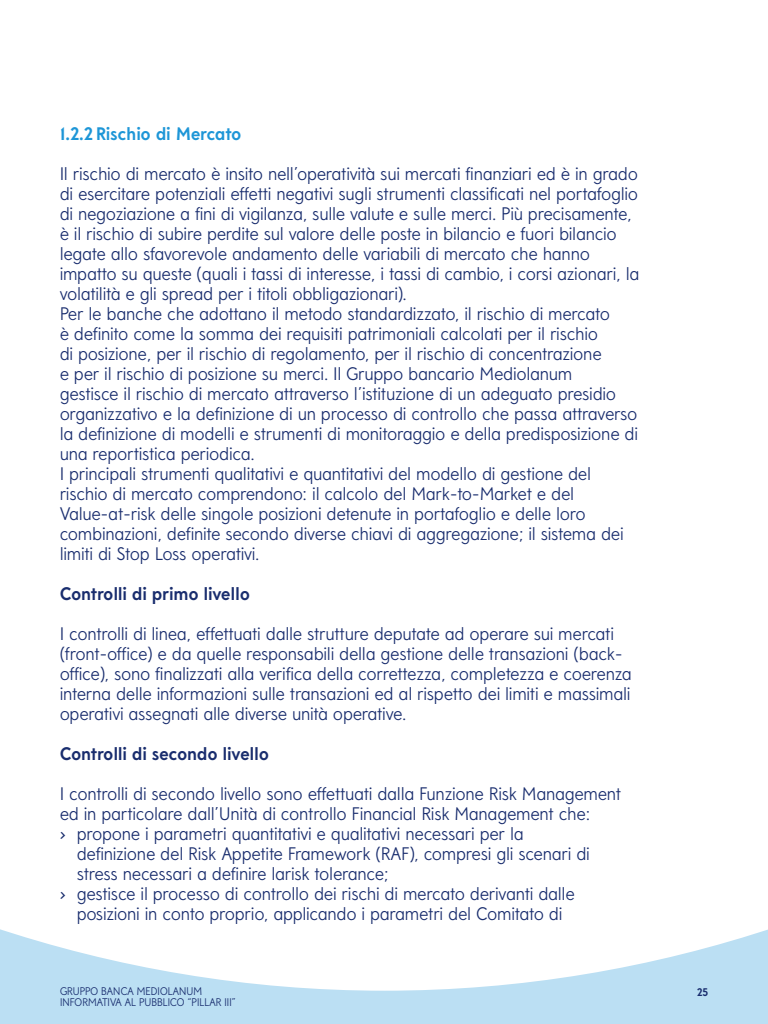
<style>
.page{position:relative;width:768px;height:1024px;background:#fff}
.page>*{position:absolute;margin:0;border:0;box-sizing:border-box;transform-origin:0 0}
.t1{font:300 18px/20px "Mediolanum Sans";letter-spacing:.02em;color:#192d6e}
.t2{font:700 18px "Mediolanum Sans";letter-spacing:.02em;color:#192d6e}
.t3{font:700 18px "Mediolanum Sans";letter-spacing:.02em;color:#1e96d7}
.t4{font:300 11px/11px "Mediolanum Sans";letter-spacing:.01em;color:#192d6e}
.t5{font:700 11px "Mediolanum Sans";color:#192d6e}
.s1{font-family:"Inter Face Da Ma";font-weight:400}
</style>
<div class="page">
<svg style="left:0;top:929px;width:768px;height:95px;fill:#bbdff3"></svg>
<p class="t3" style="left:60px;top:123px;width:183px">1.2.2 Rischio di Mercato</p>
<p class="t1" style="left:60px;top:164px;width:581px">Il rischio di mercato è insito nell’operatività sui mercati finanziari ed è in grado di esercitare potenziali effetti negativi sugli strumenti classificati nel portafoglio di negoziazione a fini di vigilanza, sulle valute e sulle merci. Più precisamente, è il rischio di subire perdite sul valore delle poste in bilancio e fuori bilancio legate allo sfavorevole andamento delle variabili di mercato che hanno impatto su queste (quali i tassi di interesse, i tassi di cambio, i corsi azionari, la volatilità e gli spread per i titoli obbligazionari).<br>Per le banche che adottano il metodo standardizzato, il rischio di mercato<br>è definito come la somma dei requisiti patrimoniali calcolati per il rischio<br>di posizione, per il rischio di regolamento, per il rischio di concentrazione<br>e per il rischio di posizione su merci. Il Gruppo bancario Mediolanum<br>gestisce il rischio di mercato attraverso l’istituzione di un adeguato presidio organizzativo e la definizione di un processo di controllo che passa attraverso la definizione di modelli e strumenti di monitoraggio e della predisposizione di una reportistica periodica.<br>I principali strumenti qualitativi e quantitativi del modello di gestione del rischio di mercato comprendono: il calcolo del Mark-to-Market e del Value-at-risk delle singole posizioni detenute in portafoglio e delle loro combinazioni, definite secondo diverse chiavi di aggregazione; il sistema dei limiti di Stop Loss operativi.</p>
<p class="t2" style="left:60px;top:583px;width:191px">Controlli di primo livello</p>
<p class="t1" style="left:60px;top:624px;width:573px">I controlli di linea, effettuati dalle strutture deputate ad operare sui mercati (front-office) e da quelle responsabili della gestione delle transazioni (back&shy;office), sono finalizzati alla verifica della correttezza, completezza e coerenza interna delle informazioni sulle transazioni ed al rispetto dei limiti e massimali operativi assegnati alle diverse unità operative.</p>
<p class="t2" style="left:60px;top:743px;width:210px">Controlli di secondo livello</p>
<p class="t1" style="left:60px;top:784px;width:562px">I controlli di secondo livello sono effettuati dalla Funzione Risk Management</p>
<p class="t1" style="left:60px;top:804px;width:532px">ed in particolare dall’Unità di controllo Financial Risk Management che:</p>
<p class="t1" style="left:60px;top:824px;width:465px"><span class="s1">›</span> propone i parametri quantitativi e qualitativi necessari per la</p>
<p class="t1" style="left:77px;top:844px;width:514px">definizione del Risk Appetite Framework (RAF), compresi gli scenari di</p>
<p class="t1" style="left:77px;top:864px;width:313px">stress necessari a definire larisk tolerance;</p>
<p class="t1" style="left:60px;top:884px;width:516px"><span class="s1">›</span> gestisce il processo di controllo dei rischi di mercato derivanti dalle</p>
<p class="t1" style="left:77px;top:904px;width:487px">posizioni in conto proprio, applicando i parametri del Comitato di</p>
<p class="t4" style="left:60px;top:986px;width:177px">GRUPPO BANCA MEDIOLANUM<br>INFORMATIVA AL PUBBLICO “PILLAR III”</p>
<p class="t5" style="left:697px;top:986px;width:12px">25</p>
</div>
